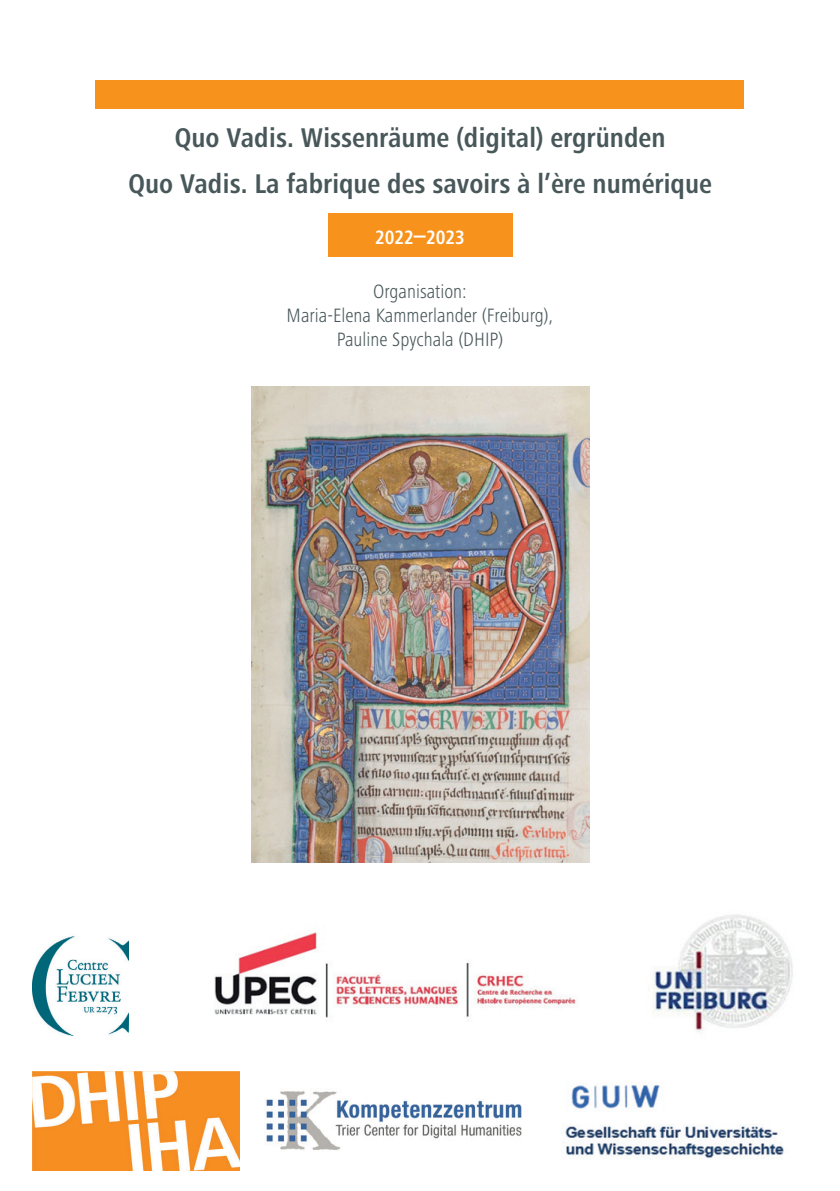
<style>
.page{position:relative;width:840px;height:1191px;background:#fff}
.page>*{position:absolute;margin:0;border:0;box-sizing:border-box;transform-origin:0 0}
.t1{font:700 condensed 28px "Frutiger Next Pro";color:#48575a}
.t2{font:300 condensed 20px/24px "Frutiger Next Pro";color:#48575a;text-align:center}
.t3{font:700 condensed 20px "Frutiger Next Pro";color:#fff}
.s1{font-size:24px}
</style>
<div class="page">
<div style="left:96px;top:80px;width:647px;height:29px;background:#f7931d"></div>
<img style="left:33px;top:1071px;width:206px;height:99px">
<div style="left:328px;top:213px;width:184px;height:44px;background:#f7931d"></div>
<img style="left:251px;top:386px;width:338px;height:476px">
<img style="left:565px;top:1085px;width:219px;height:74px">
<img style="left:214px;top:932px;width:362px;height:86px">
<img style="left:652px;top:914px;width:141px;height:120px">
<img style="left:266px;top:1091px;width:256px;height:59px">
<img style="left:33px;top:935px;width:96px;height:100px">
<p class="t1" style="left:174px;top:121px;width:492px">Quo Vadis. Wissenräume (digital) ergründen</p>
<p class="t1" style="left:128px;top:167px;width:585px">Quo Vadis. La fabrique des savoirs à l’ère numérique</p>
<p class="t3" style="left:375px;top:226px;width:91px">2022<span class="s1">–</span>2023</p>
<p class="t2" style="left:286px;top:279px;width:268px">Organisation:<br>Maria-Elena Kammerlander (Freiburg),<br>Pauline Spychala (DHIP)</p>
</div>
